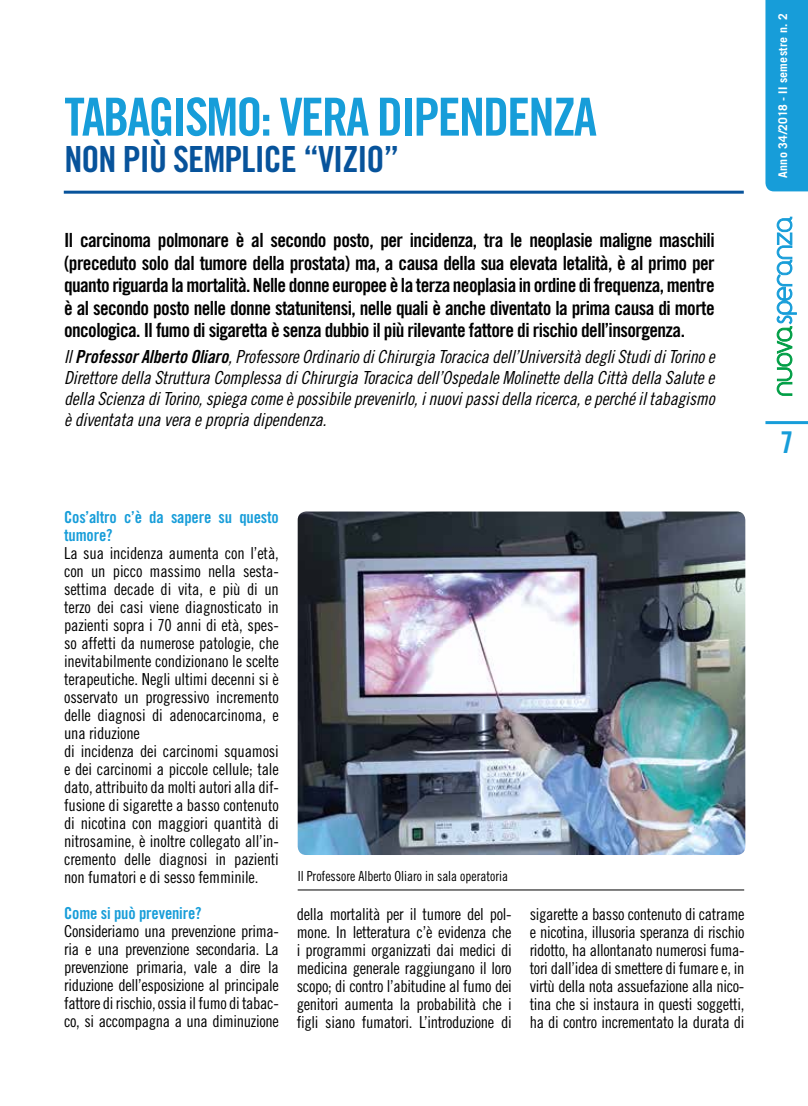
<style>
.page{position:relative;width:808px;height:1106px;background:#fff}
.page>*{position:absolute;margin:0;border:0;box-sizing:border-box;transform-origin:0 0}
.t1{font:52.5px "Trade Gothic Bold Cond Twenty";letter-spacing:-.04em;color:#179dd9}
.t2{font:36px "Trade Gothic Bold Cond Twenty";letter-spacing:-.025em;color:#07539b}
.t3{font:30px "Trade Gothic Bold Cond Twenty";color:#179dd9}
.t4{font:19.5px/22.5px "Trade Gothic Bold Cond Twenty";letter-spacing:-.03em;color:#000;text-align:justify}
.t5{font:18px/21px "Trade Gothic Cond Eighteen Obl";letter-spacing:-.01em;color:#000;text-align:justify}
.t6{font:16.5px/18px "Trade Gothic Cond Eighteen";letter-spacing:-.01em;color:#000;text-align:justify}
.t7{font:16.5px/18px "Trade Gothic Bold Cond Twenty";letter-spacing:-.01em;color:#179dd9}
.t8{font:13.95px "Trade Gothic Cond Eighteen";color:#000}
.t9{font:700 12px "Trade Gothic";letter-spacing:.025em;color:#fff}
.s1{font-family:"Trade Gothic Bold Cond Twenty Obl"}
</style>
<div class="page">
<svg style="left:777px;top:217px;width:20px;height:179px"></svg>
<div style="left:765px;top:0;width:43px;height:191px;background:#179dd9"></div>
<hr style="left:765px;top:421px;width:43px;height:3px;background:#179dd9">
<hr style="left:64px;top:191px;width:680px;height:3px;background:#07539b">
<hr style="left:298px;top:889px;width:446px;height:1px;background:#000">
<img style="left:298px;top:511px;width:447px;height:344px">
<h1 class="t1" style="left:64px;top:85px;width:534px">TABAGISMO: VERA DIPENDENZA</h1>
<h2 class="t2" style="left:64px;top:137px;width:337px">NON PIÙ SEMPLICE “VIZIO”</h2>
<p class="t4" style="left:64px;top:229px;width:652px">Il carcinoma polmonare è al secondo posto, per incidenza, tra le neoplasie maligne maschili (preceduto solo dal tumore della prostata) ma, a causa della sua elevata letalità, è al primo per quanto riguarda la mortalità. Nelle donne europee è la terza neoplasia in ordine di frequenza, mentre è al secondo posto nelle donne statunitensi, nelle quali è anche diventato la prima causa di morte oncologica. Il fumo di sigaretta è senza dubbio il più rilevante fattore di rischio dell’insorgenza.</p>
<p class="t5" style="left:64px;top:345px;width:652px">Il <span class="s1">Professor Alberto Oliaro</span>, Professore Ordinario di Chirurgia Toracica dell’Università degli Studi di Torino e Direttore della Struttura Complessa di Chirurgia Toracica dell’Ospedale Molinette della Città della Salute e della Scienza di Torino, spiega come è possibile prevenirlo, i nuovi passi della ricerca, e perché il tabagismo è diventata una vera e propria dipendenza.</p>
<p class="t7" style="left:64px;top:508px;width:216px">Cos’altro c’è da sapere su questo tumore?</p>
<p class="t6" style="left:64px;top:544px;width:216px;text-align:left">La sua incidenza aumenta con l’età, con un picco massimo nella sesta&shy;settima decade di vita, e più di un terzo dei casi viene diagnosticato in pazienti sopra i 70 anni di età, spes&shy;so affetti da numerose patologie, che inevitabilmente condizionano le scelte terapeutiche. Negli ultimi decenni si è osservato un progressivo incremento delle diagnosi di adenocarcinoma, e una riduzione<br>di incidenza dei carcinomi squamosi e dei carcinomi a piccole cellule; tale dato, attribuito da molti autori alla dif&shy;fusione di sigarette a basso contenuto di nicotina con maggiori quantità di nitrosamine, è inoltre collegato all’in&shy;cremento delle diagnosi in pazienti non fumatori e di sesso femminile.</p>
<p class="t7" style="left:64px;top:904px;width:139px">Come si può prevenire?</p>
<p class="t6" style="left:64px;top:922px;width:216px">Consideriamo una prevenzione prima&shy;ria e una prevenzione secondaria. La prevenzione primaria, vale a dire la riduzione dell’esposizione al principale fattore di rischio, ossia il fumo di tabac&shy;co, si accompagna a una diminuzione</p>
<p class="t8" style="left:298px;top:867px;width:212px">Il Professore Alberto Oliaro in sala operatoria</p>
<p class="t6" style="left:297px;top:904px;width:216px">della mortalità per il tumore del pol&shy;mone. In letteratura c’è evidenza che i programmi organizzati dai medici di medicina generale raggiungano il loro scopo; di contro l’abitudine al fumo dei genitori aumenta la probabilità che i figli siano fumatori. L’introduzione di</p>
<p class="t6" style="left:530px;top:904px;width:216px">sigarette a basso contenuto di catrame e nicotina, illusoria speranza di rischio ridotto, ha allontanato numerosi fuma&shy;tori dall’idea di smettere di fumare e, in virtù della nota assuefazione alla nico&shy;tina che si instaura in questi soggetti, ha di contro incrementato la durata di</p>
<p class="t9" style="left:775px;top:178px;width:166px;rotate:-90deg">Anno 34/2018 - II semestre n. 2</p>
<h3 class="t3" style="left:780px;top:423px;width:15px">7</h3>
</div>
